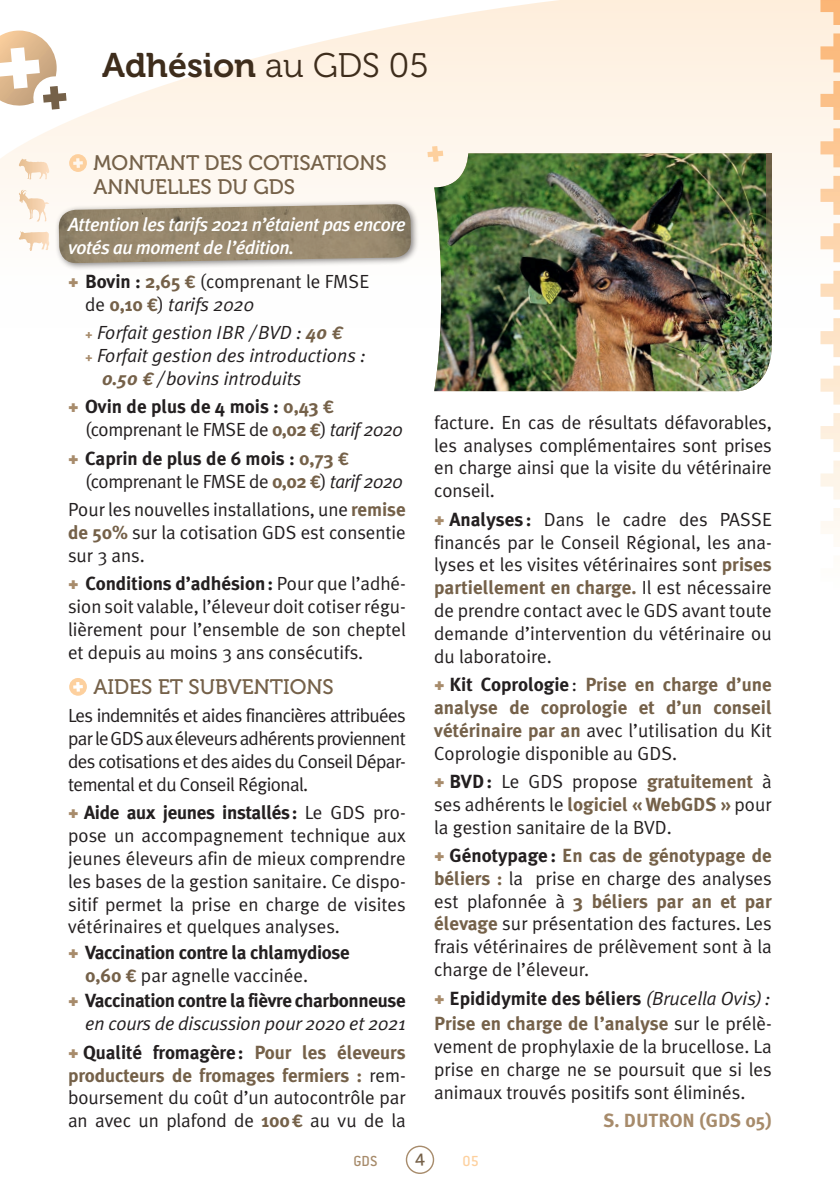
<style>
.page{position:relative;width:840px;height:1191px;background:#fff}
.page>*{position:absolute;margin:0;border:0;box-sizing:border-box;transform-origin:0 0}
.t1{font:34px "Museo 700";color:#3e2d1c}
.t2{font:21px/24px "Museo 500";color:#756149}
.t3{font:19px/22.8px "Meta Plus";letter-spacing:-.005em;color:#231f20;text-align:justify}
.t4{font:700 19px/22.8px "Meta Plus";color:#756149;text-align:justify}
.t5{font:700 19px/22.8px "Meta Plus";letter-spacing:-.02em;color:#231f20}
.t6{font:italic 19px "Meta Plus";color:#231f20}
.t7{font:italic 500 19px/22.8px "Meta Plus";letter-spacing:-.025em;color:#fff}
.t8{font:700 19px/22.8px "Meta Plus";color:#231f20}
.t9{font:19px/22.8px "Meta Plus";letter-spacing:-.025em;color:#231f20}
.t10{font:700 19px "Meta Plus";color:#a78b6b}
.t11{font:500 16px "Conduit ITC";color:#a78b6b}
.t12{font:500 16px "Conduit ITC";color:#fdd09e}
.s1{font-family:"Museo 300"}
.s2{font-family:"DIN Black Alternate";color:#a78b6b}
.s3{font-weight:700}
.s4{font-weight:700;color:#756149}
.s5{font-family:"Signika";font-weight:600;color:#756149}
.s6{font-style:italic}
.s7{font-family:"DIN Bold";font-style:normal;font-size:14px;color:#a78b6b}
.s8{font-family:"DIN Black Alternate";font-weight:400;color:#a78b6b}
.s9{color:#756149}
.s10{font-weight:400}
.s11{font-weight:400;font-style:italic}
.s12{color:#231f20}
.s13{font-weight:400;color:#231f20}
.s14{font-weight:400;font-style:italic;color:#231f20}
</style>
<div class="page">
<svg style="left:0;top:0;width:820px;height:329px;fill:#fef6ed"></svg>
<svg style="left:406px;top:1146px;width:27px;height:27px"></svg>
<div style="left:405px;top:1145px;width:29px;height:29px;border:1px solid #a78b6b;border-radius:50%"></div>
<svg style="left:0;top:31px;width:77px;height:89px"></svg>
<svg style="left:19px;top:158px;width:30px;height:21px"></svg>
<svg style="left:19px;top:190px;width:30px;height:31px"></svg>
<svg style="left:19px;top:231px;width:30px;height:20px"></svg>
<svg style="left:820px;top:0;width:19px;height:538px"></svg>
<div style="left:54px;top:200px;width:364px;height:71px;background:#231f20;opacity:.55"></div>
<img style="left:58px;top:204px;width:353px;height:59px">
<img style="left:434px;top:153px;width:337px;height:238px">
<svg style="left:427px;top:146px;width:16px;height:16px"></svg>
<svg style="left:765px;top:153px;width:6px;height:189px"></svg>
<svg style="left:69px;top:154px;width:18px;height:18px"></svg>
<svg style="left:69px;top:678px;width:18px;height:18px"></svg>
<svg style="left:415px;top:1153px;width:10px;height:13px"></svg>
<h1 class="t1" style="left:102px;top:46px;width:328px">Adhésion <span class="s1">au GDS 05</span></h1>
<p class="t2" style="left:94px;top:151px;width:294px">MONTANT DES COTISATIONS<br>ANNUELLES DU GDS</p>
<p class="t7" style="left:68px;top:213px;width:339px">Attention les tarifs 2021 n’étaient pas encore votés au moment de l’édition.</p>
<p class="t3" style="left:85px;top:270px;width:285px;text-indent:-17px"><span class="s2">+</span> <span class="s3">Bovin :</span> <span class="s4">2,65</span> <span class="s5">€</span> (comprenant le FMSE de <span class="s4">0,10</span> <span class="s5">€</span>) <span class="s6">tarifs 2020</span></p>
<p class="t6" style="left:85px;top:322px;width:262px"><span class="s7">+</span> Forfait gestion IBR / BVD : <span class="s4">40</span> <span class="s5">€</span></p>
<p class="t6" style="left:85px;top:344px;width:282px"><span class="s7">+</span> Forfait gestion des introductions :</p>
<p class="t6" style="left:102px;top:367px;width:201px"><span class="s4">0.50</span> <span class="s5">€</span> / bovins introduits</p>
<p class="t9" style="left:85px;top:395px;width:319px;text-indent:-17px"><span class="s2">+</span> <span class="s3">Ovin de plus de 4 mois :</span> <span class="s4">0,43</span> <span class="s5">€ </span>(comprenant le FMSE de <span class="s4">0,02</span> <span class="s5">€</span>) <span class="s6">tarif 2020</span></p>
<p class="t8" style="left:85px;top:447px;width:319px;text-indent:-17px"><span class="s8">+</span> Caprin de plus de 6 mois : <span class="s9">0,73</span> <span class="s5">€ </span><span class="s10">(comprenant le FMSE de</span> <span class="s9">0,02</span> <span class="s5">€</span><span class="s10">)</span> <span class="s11">tarif 2020</span></p>
<p class="t3" style="left:68px;top:498px;width:339px">Pour les nouvelles installations, une <span class="s4">remise de 50%</span> sur la cotisation GDS est consentie sur 3 ans.</p>
<p class="t3" style="left:68px;top:572px;width:339px"><span class="s2">+</span> <span class="s3">Conditions d’adhésion:</span> Pour que l’adhé&shy;sion soit valable, l’éleveur doit cotiser régu&shy;lièrement pour l’ensemble de son cheptel et depuis au moins 3 ans consécutifs.</p>
<p class="t2" style="left:94px;top:675px;width:241px">AIDES ET SUBVENTIONS</p>
<p class="t3" style="left:68px;top:704px;width:339px">Les indemnités et aides financières attribuées par le GDS aux éleveurs adhérents proviennent des cotisations et des aides du Conseil Dépar&shy;temental et du Conseil Régional.</p>
<p class="t3" style="left:68px;top:801px;width:339px"><span class="s2">+</span> <span class="s3">Aide aux jeunes installés:</span> Le GDS pro&shy;pose un accompagnement technique aux jeunes éleveurs afin de mieux comprendre les bases de la gestion sanitaire. Ce dispo&shy;sitif permet la prise en charge de visites vétérinaires et quelques analyses.</p>
<p class="t5" style="left:85px;top:941px;width:266px;text-indent:-17px"><span class="s8">+</span> Vaccination contre la chlamydiose<br><span class="s9">0,60</span> <span class="s5">€</span> <span class="s10">par agnelle vaccinée.</span></p>
<p class="t5" style="left:68px;top:989px;width:339px;text-align:right"><span class="s8">+</span> Vaccination contre la fièvre charbonneuse <span class="s11">en cours de discussion pour 2020 et 2021</span></p>
<p class="t3" style="left:68px;top:1040px;width:339px"><span class="s2">+</span> <span class="s3">Qualité fromagère:</span> <span class="s4">Pour les éleveurs producteurs de fromages fermiers :</span> rem&shy;boursement du coût d’un autocontrôle par an avec un plafond de <span class="s4">100</span><span class="s5">€</span> au vu de la</p>
<p class="t3" style="left:434px;top:410px;width:339px">facture. En cas de résultats défavorables, les analyses complémentaires sont prises en charge ainsi que la visite du vétérinaire conseil.</p>
<p class="t3" style="left:434px;top:507px;width:339px"><span class="s2">+</span> <span class="s3">Analyses :</span> Dans le cadre des PASSE financés par le Conseil Régional, les ana&shy;lyses et les visites vétérinaires sont <span class="s4">prises partiellement en charge.</span> Il est nécessaire de prendre contact avec le GDS avant toute demande d’intervention du vétérinaire ou du laboratoire.</p>
<p class="t4" style="left:434px;top:673px;width:339px"><span class="s8">+</span> <span class="s12">Kit Coprologie</span><span class="s13">:</span> Prise en charge d’une analyse de coprologie et d’un conseil vétérinaire par an <span class="s13">avec l’utilisation du Kit Coprologie disponible au GDS.</span></p>
<p class="t3" style="left:434px;top:769px;width:339px"><span class="s2">+</span> <span class="s3">BVD:</span> Le GDS propose <span class="s4">gratuitement</span> à ses adhérents le <span class="s4">logiciel « WebGDS »</span> pour la gestion sanitaire de la BVD.</p>
<p class="t3" style="left:434px;top:844px;width:339px"><span class="s2">+</span> <span class="s3">Génotypage:</span> <span class="s4">En cas de génotypage de béliers :</span> la prise en charge des analyses est plafonnée à <span class="s4">3 béliers par an et par élevage</span> sur présentation des factures. Les frais vétérinaires de prélèvement sont à la charge de l’éleveur.</p>
<p class="t4" style="left:434px;top:985px;width:339px;line-height:25.6px"><span class="s8">+</span> <span class="s12">Epididymite des béliers</span> <span class="s14">(Brucella Ovis):<br></span>Prise en charge de l’analyse <span class="s13">sur le prélè-</span></p>
<p class="t3" style="left:434px;top:1034px;width:339px">vement de prophylaxie de la brucellose. La prise en charge ne se poursuit que si les animaux trouvés positifs sont éliminés.</p>
<p class="t10" style="left:603px;top:1109px;width:170px">S. DUTRON (GDS 05)</p>
<p class="t11" style="left:353px;top:1151px;width:25px">GDS</p>
<p class="t12" style="left:462px;top:1151px;width:18px">05</p>
</div>
